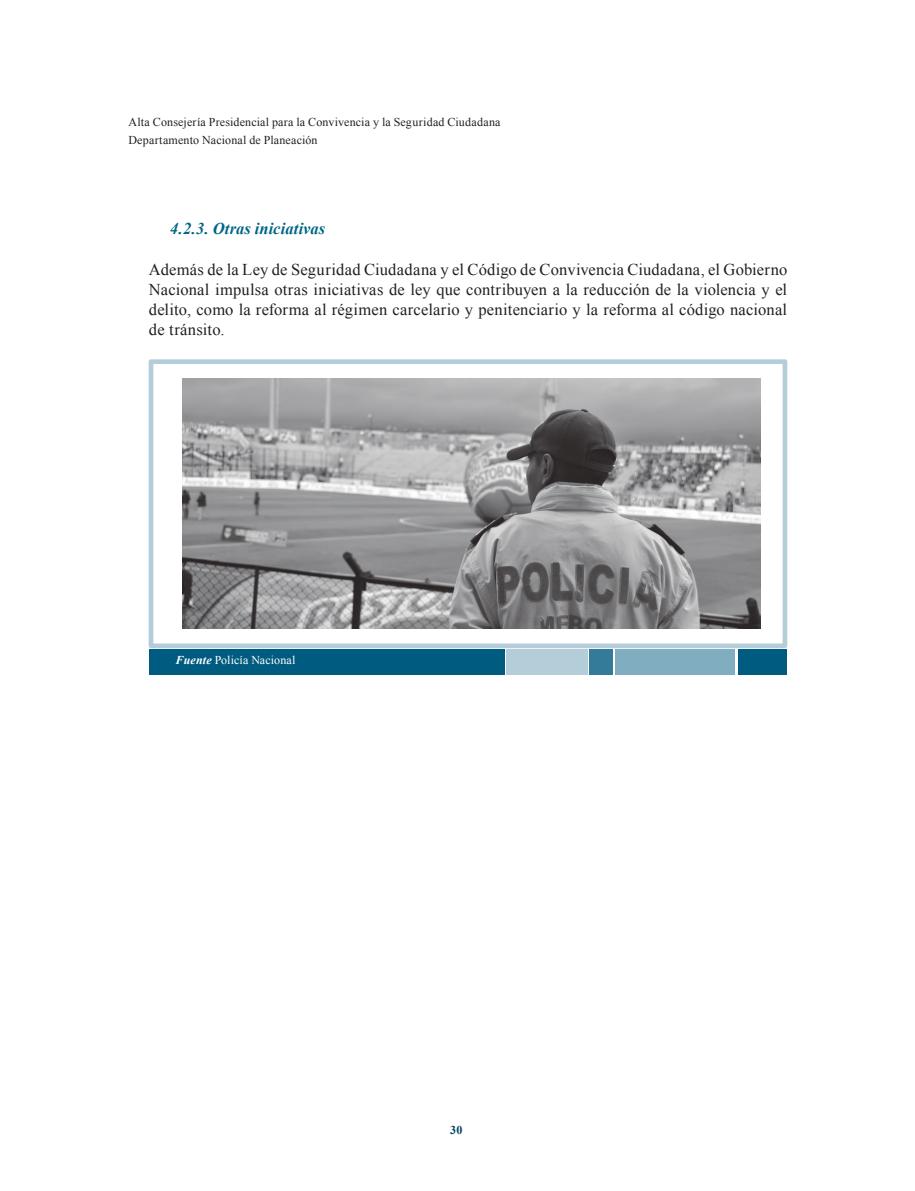
<style>
.page{position:relative;width:915px;height:1191px;background:#fff}
.page>*{position:absolute;margin:0;border:0;box-sizing:border-box;transform-origin:0 0}
.t1{font:16.5px/19.8px "Times New Roman";letter-spacing:.015em;color:#241f1f;text-align:justify}
.t2{font:italic 700 16.5px "Times New Roman";letter-spacing:.005em;color:#006584}
.t3{font:12px/18px "Times New Roman";letter-spacing:.015em;color:#241f1f}
.t4{font:12px "Times New Roman";letter-spacing:.01em;color:#fff}
.t5{font:700 12px "Times New Roman";color:#004262}
.s1{font-weight:700;font-style:italic}
</style>
<div class="page">
<div style="left:738px;top:649px;width:49px;height:26px;background:#005b80"></div>
<div style="left:148px;top:649px;width:356px;height:26px;background:#005b80"></div>
<div style="left:615px;top:649px;width:120px;height:26px;background:#80adbf"></div>
<div style="left:589px;top:649px;width:23px;height:26px;background:#337b99"></div>
<div style="left:506px;top:649px;width:81px;height:26px;background:#b3ced9"></div>
<img style="left:183px;top:378px;width:577px;height:250px">
<p class="t3" style="left:128px;top:113px;width:373px">Alta Consejería Presidencial para la Convivencia y la Seguridad Ciudadana<br>Departamento Nacional de Planeación</p>
<p class="t2" style="left:170px;top:217px;width:156px">4.2.3. Otras iniciativas</p>
<p class="t1" style="left:149px;top:259px;width:639px">Además de la Ley de Seguridad Ciudadana y el Código de Convivencia Ciudadana, el Gobierno Nacional impulsa otras iniciativas de ley que contribuyen a la reducción de la violencia y el delito, como la reforma al régimen carcelario y penitenciario y la reforma al código nacional de tránsito.</p>
<p class="t4" style="left:176px;top:651px;width:121px"><span class="s1">Fuente</span> Policía Nacional</p>
<p class="t5" style="left:450px;top:1122px;width:14px">30</p>
</div>
